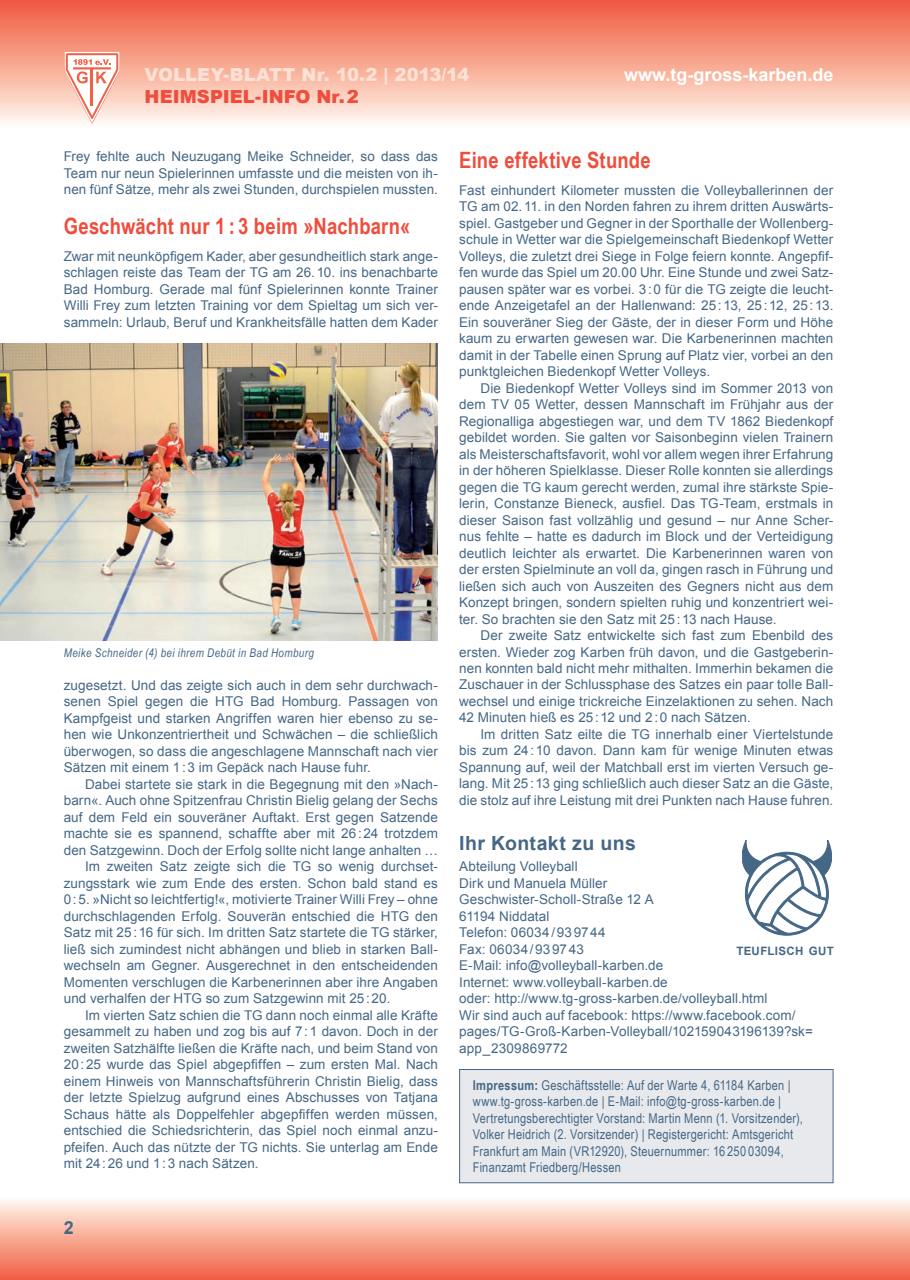
<style>
.page{position:relative;width:910px;height:1280px;background:#fff}
.page>*{position:absolute;margin:0;border:0;box-sizing:border-box;transform-origin:0 0}
.t1{font:700 22.5px "Arial Narrow";letter-spacing:.01em;color:#ef4d3d}
.t2{font:700 19.5px "Arial";letter-spacing:.02em;color:#456786}
.t3{font:900 18px "Arial";letter-spacing:-.005em;color:#fde1d5}
.t4{font:700 18px "Arial";color:#fff}
.t5{font:900 18px "Arial";letter-spacing:.005em;color:#ef4d3d}
.t6{font:700 18px "Arial";color:#456786}
.t7{font:13.5px/16.5px "Arial";letter-spacing:.005em;color:#456786;text-align:justify}
.t8{font:13.5px/16.5px "Arial Narrow";letter-spacing:.015em;color:#456786}
.t9{font:italic 12px "Arial Narrow";letter-spacing:.03em;color:#456786}
.t10{font:700 11.55px "Arial";letter-spacing:.025em;color:#456786}
.s1{font-weight:700}
</style>
<div class="page">
<div style="left:0;top:1197px;width:910px;height:83px;background:linear-gradient(to bottom,#fffbf1,#f15c3e)"></div>
<div style="left:0;top:0;width:910px;height:128px;background:linear-gradient(to bottom,#f0573a,#fffaef)"></div>
<svg style="left:64px;top:51px;width:56px;height:72px"></svg>
<div style="left:460px;top:1069px;width:373px;height:114px;background:#e7e9ed"></div>
<div style="left:459px;top:1069px;width:374px;height:114px;border:1px solid #456786"></div>
<svg style="left:742px;top:840px;width:90px;height:95px"></svg>
<img style="left:0;top:343px;width:438px;height:297px">
<h3 class="t3" style="left:145px;top:61px;width:326px">VOLLEY-BLATT Nr. 10.2 | 2013/14</h3>
<h3 class="t5" style="left:145px;top:84px;width:216px">HEIMSPIEL-INFO Nr.2</h3>
<h3 class="t4" style="left:624px;top:63px;width:211px">www.tg-gross-karben.de</h3>
<p class="t7" style="left:64px;top:149px;width:376px">Frey fehlte auch Neuzugang Meike Schneider, so dass das Team nur neun Spielerinnen umfasste und die meisten von ih&shy;nen fünf Sätze, mehr als zwei Stunden, durchspielen mussten.</p>
<h1 class="t1" style="left:64px;top:209px;width:348px">Geschwächt nur 1 : 3 beim »Nachbarn«</h1>
<p class="t7" style="left:64px;top:248px;width:376px">Zwar mit neunköpfigem Kader, aber gesundheitlich stark ange&shy;schlagen reiste das Team der TG am 26.10. ins benachbarte Bad Homburg. Gerade mal fünf Spielerinnen konnte Trainer Willi Frey zum letzten Training vor dem Spieltag um sich ver&shy;sammeln: Urlaub, Beruf und Krankheitsfälle hatten dem Kader</p>
<p class="t9" style="left:64px;top:644px;width:252px">Meike Schneider (4) bei ihrem Debüt in Bad Homburg</p>
<p class="t7" style="left:64px;top:677px;width:376px">zugesetzt. Und das zeigte sich auch in dem sehr durchwach&shy;senen Spiel gegen die HTG Bad Homburg. Passagen von Kampfgeist und starken Angriffen waren hier ebenso zu se&shy;hen wie Unkonzentriertheit und Schwächen – die schließlich überwogen, so dass die angeschlagene Mannschaft nach vier Sätzen mit einem 1:3 im Gepäck nach Hause fuhr.</p>
<p class="t7" style="left:85px;top:776px;width:354px">Dabei startete sie stark in die Begegnung mit den »Nach-</p>
<p class="t7" style="left:64px;top:792px;width:376px">barn«. Auch ohne Spitzenfrau Christin Bielig gelang der Sechs</p>
<p class="t7" style="left:64px;top:809px;width:376px">auf dem Feld ein souveräner Auftakt. Erst gegen Satzende</p>
<p class="t7" style="left:64px;top:825px;width:376px">machte sie es spannend, schaffte aber mit 26:24 trotzdem</p>
<p class="t7" style="left:64px;top:842px;width:376px">den Satzgewinn. Doch der Erfolg sollte nicht lange anhalten …</p>
<p class="t7" style="left:85px;top:858px;width:354px">Im zweiten Satz zeigte sich die TG so wenig durchset-</p>
<p class="t7" style="left:64px;top:875px;width:376px">zungsstark wie zum Ende des ersten. Schon bald stand es</p>
<p class="t7" style="left:64px;top:891px;width:376px">0:5. »Nicht so leichtfertig!«, motivierte Trainer Willi Frey – ohne</p>
<p class="t7" style="left:64px;top:908px;width:376px">durchschlagenden Erfolg. Souverän entschied die HTG den</p>
<p class="t7" style="left:64px;top:924px;width:376px">Satz mit 25:16 für sich. Im dritten Satz startete die TG stärker,</p>
<p class="t7" style="left:64px;top:941px;width:376px">ließ sich zumindest nicht abhängen und blieb in starken Ball-</p>
<p class="t7" style="left:64px;top:957px;width:376px">wechseln am Gegner. Ausgerechnet in den entscheidenden</p>
<p class="t7" style="left:64px;top:974px;width:376px">Momenten verschlugen die Karbenerinnen aber ihre Angaben</p>
<p class="t7" style="left:64px;top:990px;width:328px">und verhalfen der HTG so zum Satzgewinn mit 25:20.</p>
<p class="t7" style="left:85px;top:1007px;width:354px">Im vierten Satz schien die TG dann noch einmal alle Kräfte</p>
<p class="t7" style="left:64px;top:1023px;width:376px">gesammelt zu haben und zog bis auf 7:1 davon. Doch in der</p>
<p class="t7" style="left:64px;top:1040px;width:376px">zweiten Satzhälfte ließen die Kräfte nach, und beim Stand von</p>
<p class="t7" style="left:64px;top:1056px;width:376px">20:25 wurde das Spiel abgepfiffen – zum ersten Mal. Nach</p>
<p class="t7" style="left:64px;top:1073px;width:376px">einem Hinweis von Mannschaftsführerin Christin Bielig, dass</p>
<p class="t7" style="left:64px;top:1089px;width:376px">der letzte Spielzug aufgrund eines Abschusses von Tatjana</p>
<p class="t7" style="left:64px;top:1106px;width:376px">Schaus hätte als Doppelfehler abgepfiffen werden müssen,</p>
<p class="t7" style="left:64px;top:1122px;width:376px">entschied die Schiedsrichterin, das Spiel noch einmal anzu-</p>
<p class="t7" style="left:64px;top:1139px;width:376px">pfeifen. Auch das nützte der TG nichts. Sie unterlag am Ende</p>
<p class="t7" style="left:64px;top:1155px;width:196px">mit 24:26 und 1:3 nach Sätzen.</p>
<h3 class="t6" style="left:64px;top:1216px;width:12px">2</h3>
<h1 class="t1" style="left:459px;top:143px;width:193px">Eine effektive Stunde</h1>
<p class="t7" style="left:459px;top:182px;width:376px">Fast einhundert Kilometer mussten die Volleyballerinnen der TG am 02.11. in den Norden fahren zu ihrem dritten Auswärts&shy;spiel. Gastgeber und Gegner in der Sporthalle der Wollenberg&shy;schule in Wetter war die Spielgemeinschaft Biedenkopf Wetter Volleys, die zuletzt drei Siege in Folge feiern konnte. Angepfif&shy;fen wurde das Spiel um 20.00 Uhr. Eine Stunde und zwei Satz&shy;pausen später war es vorbei. 3:0 für die TG zeigte die leucht&shy;ende Anzeigetafel an der Hallenwand: 25:13, 25:12, 25:13.<br>Ein souveräner Sieg der Gäste, der in dieser Form und Höhe kaum zu erwarten gewesen war. Die Karbenerinnen machten damit in der Tabelle einen Sprung auf Platz vier, vorbei an den punktgleichen Biedenkopf Wetter Volleys.</p>
<p class="t7" style="left:459px;top:380px;width:376px;text-indent:21px">Die Biedenkopf Wetter Volleys sind im Sommer 2013 von dem TV 05 Wetter, dessen Mannschaft im Frühjahr aus der Regionalliga abgestiegen war, und dem TV 1862 Biedenkopf gebildet worden. Sie galten vor Saisonbeginn vielen Trainern als Meisterschaftsfavorit, wohl vor allem wegen ihrer Erfahrung in der höheren Spielklasse. Dieser Rolle konnten sie allerdings gegen die TG kaum gerecht werden, zumal ihre stärkste Spie&shy;lerin, Constanze Bieneck, ausfiel. Das TG-Team, erstmals in dieser Saison fast vollzählig und gesund – nur Anne Scher&shy;nus fehlte – hatte es dadurch im Block und der Verteidigung deutlich leichter als erwartet. Die Karbenerinnen waren von der ersten Spielminute an voll da, gingen rasch in Führung und ließen sich auch von Auszeiten des Gegners nicht aus dem Konzept bringen, sondern spielten ruhig und konzentriert wei&shy;ter. So brachten sie den Satz mit 25:13 nach Hause.</p>
<p class="t7" style="left:459px;top:627px;width:376px;text-indent:21px">Der zweite Satz entwickelte sich fast zum Ebenbild des ersten. Wieder zog Karben früh davon, und die Gastgeberin&shy;nen konnten bald nicht mehr mithalten. Immerhin bekamen die Zuschauer in der Schlussphase des Satzes ein paar tolle Ball&shy;wechsel und einige trickreiche Einzelaktionen zu sehen. Nach 42 Minuten hieß es 25:12 und 2:0 nach Sätzen.</p>
<p class="t7" style="left:459px;top:726px;width:376px;text-indent:21px">Im dritten Satz eilte die TG innerhalb einer Viertelstunde bis zum 24:10 davon. Dann kam für wenige Minuten etwas Spannung auf, weil der Matchball erst im vierten Versuch ge&shy;lang. Mit 25:13 ging schließlich auch dieser Satz an die Gäste, die stolz auf ihre Leistung mit drei Punkten nach Hause fuhren.</p>
<h2 class="t2" style="left:459px;top:830px;width:178px">Ihr Kontakt zu uns</h2>
<p class="t7" style="left:459px;top:858px;width:355px;text-align:left">Abteilung Volleyball<br>Dirk und Manuela Müller<br>Geschwister-Scholl-Straße 12 A<br>61194 Niddatal<br>Telefon: 06034/939744<br>Fax: 06034/939743<br>E-Mail: info@volleyball-karben.de<br>Internet: www.volleyball-karben.de<br>oder: http://www.tg-gross-karben.de/volleyball.html<br>Wir sind auch auf facebook: https://www.facebook.com/ pages/TG-Groß-Karben-Volleyball/102159043196139?sk= app_2309869772</p>
<p class="t8" style="left:473px;top:1076px;width:332px"><span class="s1">Impressum:</span> Geschäftsstelle: Auf der Warte 4, 61184 Karben | www.tg-gross-karben.de | E-Mail: info@tg-gross-karben.de | Vertretungsberechtigter Vorstand: Martin Menn (1. Vorsitzender), Volker Heidrich (2. Vorsitzender) | Registergericht: Amtsgericht Frankfurt am Main (VR12920), Steuernummer: 16 250 03094, Finanzamt Friedberg/Hessen</p>
<p class="t10" style="left:736px;top:944px;width:99px">TEUFLISCH GUT</p>
</div>
